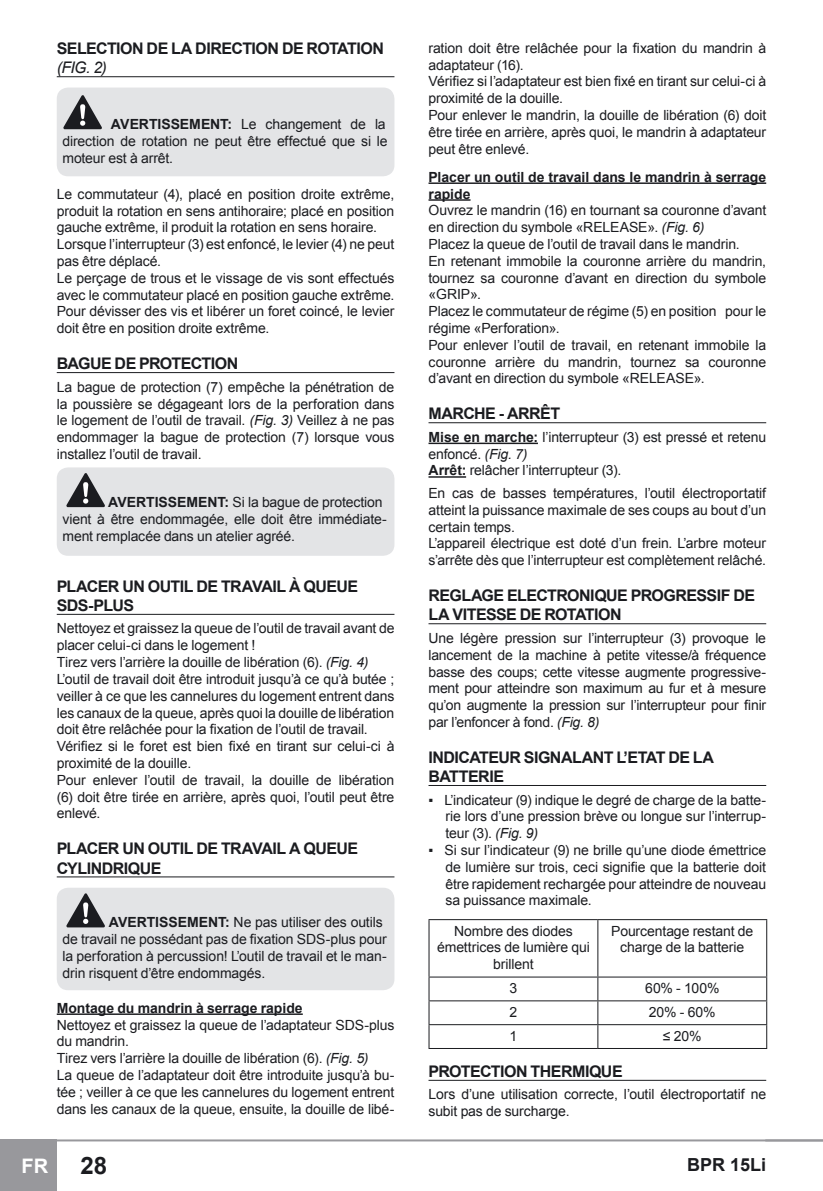
<style>
.page{position:relative;width:823px;height:1191px;background:#fff}
.page>*{position:absolute;margin:0;border:0;box-sizing:border-box;transform-origin:0 0}
.t1{font:700 24px "Arial";color:#1b1c20}
.t2{font:700 20px "Arial";color:#fff}
.t3{font:700 18px "Arial";color:#1b1c20}
.t4{font:700 16px/19.2px "Arial";letter-spacing:-.035em;color:#1b1c20}
.t5{font:14px/16.8px "Arial";letter-spacing:-.01em;color:#1b1c20}
.t6{font:700 14px "Arial";letter-spacing:-.005em;color:#1b1c20}
.s1{font-weight:400;font-style:italic}
.s2{font-weight:700}
.s3{font-style:italic}
</style>
<div class="page">
<div style="left:0;top:1139px;width:57px;height:52px;background:#98989c"></div>
<hr style="left:43px;top:1139px;width:779px;height:2px;background:#98989c">
<hr style="left:57px;top:76px;width:337px;height:1px;background:#1b1c20">
<hr style="left:57px;top:372px;width:337px;height:1px;background:#1b1c20">
<hr style="left:57px;top:614px;width:337px;height:1px;background:#1b1c20">
<hr style="left:57px;top:876px;width:337px;height:1px;background:#1b1c20">
<hr style="left:57px;top:1013px;width:245px;height:2px;background:#1b1c20">
<div style="left:57px;top:88px;width:337px;height:88px;background:#e3e4e6;border-radius:11px"></div>
<svg style="left:63px;top:95px;width:39px;height:34px"></svg>
<div style="left:57px;top:467px;width:337px;height:89px;background:#e3e4e6;border-radius:11px"></div>
<svg style="left:66px;top:473px;width:39px;height:34px"></svg>
<div style="left:57px;top:887px;width:337px;height:103px;background:#e3e4e6;border-radius:11px"></div>
<svg style="left:66px;top:893px;width:39px;height:34px"></svg>
<hr style="left:428px;top:182px;width:337px;height:2px;background:#1b1c20">
<hr style="left:428px;top:199px;width:42px;height:2px;background:#1b1c20">
<hr style="left:428px;top:422px;width:337px;height:1px;background:#1b1c20">
<hr style="left:428px;top:442px;width:109px;height:2px;background:#1b1c20">
<hr style="left:428px;top:476px;width:38px;height:2px;background:#1b1c20">
<hr style="left:428px;top:623px;width:337px;height:1px;background:#1b1c20">
<hr style="left:428px;top:785px;width:337px;height:1px;background:#1b1c20">
<hr style="left:428px;top:1079px;width:337px;height:1px;background:#1b1c20">
<hr style="left:428px;top:919px;width:169px;height:1px;background:#1b1c20">
<hr style="left:428px;top:920px;width:1px;height:56px;background:#1b1c20">
<hr style="left:597px;top:919px;width:169px;height:1px;background:#1b1c20">
<hr style="left:597px;top:920px;width:1px;height:56px;background:#1b1c20">
<hr style="left:765px;top:920px;width:1px;height:56px;background:#1b1c20">
<hr style="left:428px;top:976px;width:169px;height:1px;background:#1b1c20">
<hr style="left:597px;top:976px;width:169px;height:1px;background:#1b1c20">
<hr style="left:428px;top:1000px;width:169px;height:1px;background:#1b1c20">
<hr style="left:597px;top:1000px;width:169px;height:1px;background:#1b1c20">
<hr style="left:428px;top:1024px;width:169px;height:1px;background:#1b1c20">
<svg style="left:428px;top:977px;width:1px;height:71px"></svg>
<hr style="left:597px;top:1024px;width:169px;height:1px;background:#1b1c20">
<svg style="left:597px;top:977px;width:1px;height:71px"></svg>
<hr style="left:428px;top:1048px;width:169px;height:1px;background:#1b1c20">
<hr style="left:597px;top:1048px;width:169px;height:1px;background:#1b1c20">
<p class="t4" style="left:57px;top:39px;width:11px">SELE</p>
<p class="t4" style="left:57px;top:39px;width:328px;text-indent:39px">CTION DE LA DIRECTION DE ROTATION <span class="s1">(Fig. 2)</span></p>
<p class="t6" style="left:111px;top:115px;width:61px">AVE RTISSEME</p>
<p class="t5" style="left:62px;top:116px;width:326px;text-indent:148px"><span class="s2">NT:</span> Le changement de la direction de rotation ne peut être effectué que si le moteur est à arrêt.</p>
<p class="t5" style="left:57px;top:186px;width:339px">Le commutateur (4), placé en position droite extrême, produit la rotation en sens antihoraire; placé en position gauche extrême, il produit la rotation en sens horaire.<br>Lorsque l’interrupteur (3) est enfoncé, le levier (4) ne peut pas être déplacé.<br>Le perçage de trous et le vissage de vis sont effectués avec le commutateur placé en position gauche extrême.<br>Pour dévisser des vis et libérer un foret coincé, le levier doit être en position droite extrême.</p>
<p class="t4" style="left:57px;top:354px;width:183px">BAGUE DE PROTECTION</p>
<p class="t5" style="left:57px;top:378px;width:339px;text-align:justify">La bague de protection (7) empêche la pénétration de la poussière se dégageant lors de la perforation dans le logement de l’outil de travail. <span class="s3">(Fig. 3)</span> Veillez à ne pas endommager la bague de protection (7) lorsque vous installez l’outil de travail.</p>
<p class="t6" style="left:108px;top:493px;width:61px">AVE RTISSEME</p>
<p class="t5" style="left:62px;top:494px;width:326px;text-indent:145px"><span class="s2">NT:</span> Si la bague de protection vient à être endommagée, elle doit être immédiate&shy;ment remplacée dans un atelier agréé.</p>
<p class="t4" style="left:57px;top:577px;width:301px">PLACER UN OUTIL DE TRAVAIL À QUEUE<br>SDS-PLUS</p>
<p class="t5" style="left:57px;top:620px;width:339px">Nettoyez et graissez la queue de l’outil de travail avant de placer celui-ci dans le logement !<br>Tirez vers l’arrière la douille de libération (6). <span class="s3">(Fig. 4)<br></span>L’outil de travail doit être introduit jusqu’à ce qu’à butée ; veiller à ce que les cannelures du logement entrent dans les canaux de la queue, après quoi la douille de libération doit être relâchée pour la fixation de l’outil de travail.<br>Vérifiez si le foret est bien fixé en tirant sur celui-ci à proximité de la douille.<br>Pour enlever l’outil de travail, la douille de libération (6) doit être tirée en arrière, après quoi, l’outil peut être enlevé.</p>
<p class="t4" style="left:57px;top:839px;width:301px">PLACER UN OUTIL DE TRAVAIL A QUEUE<br>CYLINDRIQUE</p>
<p class="t6" style="left:109px;top:913px;width:61px">AVE RTISSEME</p>
<p class="t5" style="left:62px;top:914px;width:326px;text-indent:145px"><span class="s2">NT:</span> Ne pas utiliser des outils de travail ne possédant pas de fixation SDS-plus pour la perforation à percussion! L’outil de travail et le man&shy;drin risquent d’être endommagés.</p>
<p class="t5" style="left:57px;top:999px;width:339px"><span class="s2">Montage du mandrin à serrage rapide<br></span>Nettoyez et graissez la queue de l’adaptateur SDS-plus du mandrin.<br>Tirez vers l’arrière la douille de libération (6). <span class="s3">(Fig. 5)<br></span>La queue de l’adaptateur doit être introduite jusqu’à bu&shy;tée ; veiller à ce que les cannelures du logement entrent dans les canaux de la queue, ensuite, la douille de libé-</p>
<p class="t5" style="left:428px;top:40px;width:339px">ration doit être relâchée pour la fixation du mandrin à adaptateur (16).<br>Vérifiez si l’adaptateur est bien fixé en tirant sur celui-ci à proximité de la douille.<br>Pour enlever le mandrin, la douille de libération (6) doit être tirée en arrière, après quoi, le mandrin à adaptateur peut être enlevé.</p>
<p class="t5" style="left:428px;top:168px;width:339px"><span class="s2">Placer un outil de travail dans le mandrin à serrage rapide<br></span>Ouvrez le mandrin (16) en tournant sa couronne d’avant en direction du symbole «RELEASE». <span class="s3">(Fig. 6)<br></span>Placez la queue de l’outil de travail dans le mandrin.<br>En retenant immobile la couronne arrière du mandrin, tournez sa couronne d’avant en direction du symbole «GRIP».<br>Placez le commutateur de régime (5) en position pour le régime «Perforation».<br>Pour enlever l’outil de travail, en retenant immobile la couronne arrière du mandrin, tournez sa couronne d’avant en direction du symbole «RELEASE».</p>
<p class="t4" style="left:428px;top:405px;width:132px">MARCHE - ARRÊT</p>
<p class="t5" style="left:428px;top:429px;width:339px"><span class="s2">Mise en marche:</span> l’interrupteur (3) est pressé et retenu enfoncé. <span class="s3">(Fig. 7)<br></span><span class="s2">Arrêt:</span> relâcher l’interrupteur (3).</p>
<p class="t5" style="left:428px;top:485px;width:339px">En cas de basses températures, l’outil électroportatif atteint la puissance maximale de ses coups au bout d’un certain temps.<br>L’appareil électrique est doté d’un frein. L’arbre moteur s’arrête dès que l’interrupteur est complètement relâché.</p>
<p class="t4" style="left:428px;top:586px;width:269px">REGLAGE ELECTRONIQUE PROGRESS</p>
<p class="t4" style="left:716px;top:586px;width:38px">IF DE</p>
<p class="t4" style="left:428px;top:605px;width:49px">LA VITESSE</p>
<p class="t4" style="left:519px;top:605px;width:103px">DE ROTATION</p>
<p class="t5" style="left:428px;top:629px;width:339px;text-align:justify">Une légère pression sur l’interrupteur (3) provoque le lancement de la machine à petite vitesse/à fréquence basse des coups; cette vitesse augmente progressive&shy;ment pour atteindre son maximum au fur et à mesure qu’on augmente la pression sur l’interrupteur pour finir par l’enfoncer à fond. <span class="s3">(Fig. 8)</span></p>
<p class="t4" style="left:428px;top:748px;width:287px">INDICATEUR SIGNALANT L’ETAT DE LA<br>BATTE RIE</p>
<p class="t5" style="left:445px;top:791px;width:322px;text-align:justify;text-indent:-17px">▪ L’indicateur (9) indique le degré de charge de la batte&shy;rie lors d’une pression brève ou longue sur l’interrup&shy;teur (3). <span class="s3">(Fig. 9)</span></p>
<p class="t5" style="left:445px;top:842px;width:322px;text-align:justify;text-indent:-17px">▪ Si sur l’indicateur (9) ne brille qu’une diode émettrice de lumière sur trois, ceci signifie que la batterie doit être rapidement rechargée pour atteindre de nouveau sa puissance maximale.</p>
<p class="t5" style="left:437px;top:922px;width:154px;text-align:center">Nombre des diodes émettrices de lumière qui brillent</p>
<p class="t5" style="left:611px;top:922px;width:143px;text-align:center">Pourcentage restant de charge de la batterie</p>
<p class="t5" style="left:509px;top:979px;width:9px">3</p>
<p class="t5" style="left:644px;top:979px;width:76px">60% - 100%</p>
<p class="t5" style="left:509px;top:1003px;width:9px">2</p>
<p class="t5" style="left:648px;top:1003px;width:68px">20% - 60%</p>
<p class="t5" style="left:509px;top:1027px;width:9px">1</p>
<p class="t5" style="left:662px;top:1027px;width:40px">≤ 20%</p>
<p class="t4" style="left:428px;top:1062px;width:193px">PROTECTION THERMIQUE</p>
<p class="t5" style="left:428px;top:1086px;width:339px">Lors d’une utilisation correcte, l’outil électroportatif ne subit pas de surcharge.</p>
<h2 class="t2" style="left:22px;top:1152px;width:28px">FR</h2>
<p class="t1" style="left:80px;top:1149px;width:28px">28</p>
<p class="t3" style="left:686px;top:1152px;width:81px">BPR 15Li</p>
</div>
